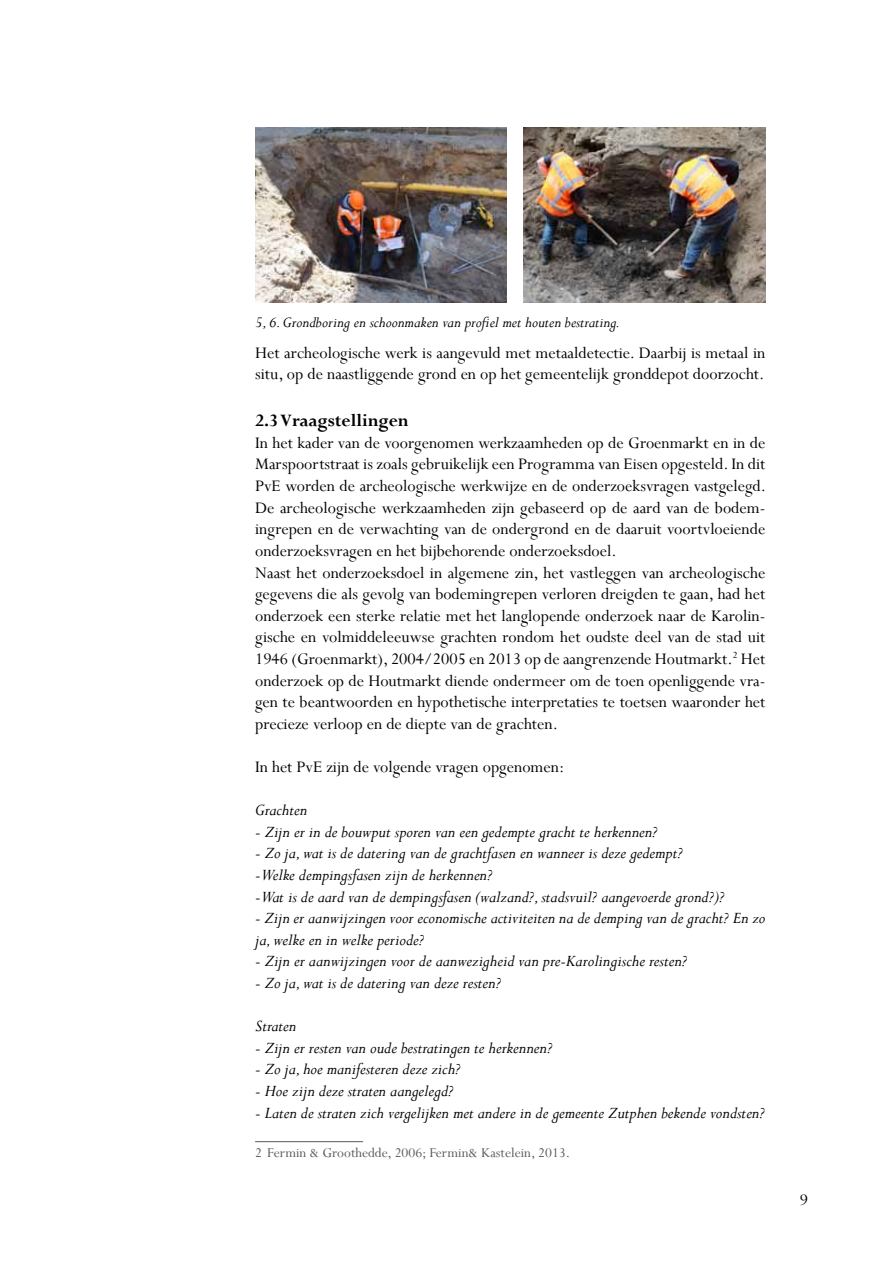
<style>
.page{position:relative;width:893px;height:1263px;background:#fff}
.page>*{position:absolute;margin:0;border:0;box-sizing:border-box;transform-origin:0 0}
.t1{font:700 19.5px "Perpetua";color:#000}
.t2{font:18px/21.6px "Perpetua";color:#000}
.t3{font:italic 18px/21.6px "Perpetua";color:#000}
.t4{font:italic 16.5px "Perpetua";color:#000}
.t5{font:15px "Perpetua";color:#58595b}
</style>
<div class="page">
<hr style="left:255px;top:1141px;width:108px;height:1px;background:#58595b">
<img style="left:255px;top:128px;width:251px;height:175px">
<img style="left:523px;top:128px;width:242px;height:175px">
<p class="t4" style="left:255px;top:311px;width:366px">5, 6. Grondboring en schoonmaken van profiel met houten bestrating.</p>
<p class="t2" style="left:255px;top:342px;width:512px">Het archeologische werk is aangevuld met metaaldetectie. Daarbij is metaal in situ, op de naastliggende grond en op het gemeentelijk gronddepot doorzocht.</p>
<p class="t1" style="left:255px;top:408px;width:155px">2.3 Vraagstellingen</p>
<p class="t2" style="left:255px;top:432px;width:512px">In het kader van de voorgenomen werkzaamheden op de Groenmarkt en in de Marspoortstraat is zoals gebruikelijk een Programma van Eisen opgesteld. In dit PvE worden de archeologische werkwijze en de onderzoeksvragen vastgelegd.<br>De archeologische werkzaamheden zijn gebaseerd op de aard van de bodem&shy;ingrepen en de verwachting van de ondergrond en de daaruit voortvloeiende onderzoeksvragen en het bijbehorende onderzoeksdoel.<br>Naast het onderzoeksdoel in algemene zin, het vastleggen van archeologische gegevens die als gevolg van bodemingrepen verloren dreigden te gaan, had het onderzoek een sterke relatie met het langlopende onderzoek naar de Karolin&shy;gische en volmiddeleeuwse grachten rondom het oudste deel van de stad uit 1946 (Groenmarkt), 2004/2005 en 2013 op de aangrenzende Houtmarkt.<sup>2</sup> Het onderzoek op de Houtmarkt diende ondermeer om de toen openliggende vra&shy;gen te beantwoorden en hypothetische interpretaties te toetsen waaronder het precieze verloop en de diepte van de grachten.</p>
<p class="t2" style="left:255px;top:756px;width:311px">In het PvE zijn de volgende vragen opgenomen:</p>
<p class="t3" style="left:255px;top:799px;width:54px">Grachten</p>
<p class="t3" style="left:255px;top:820px;width:404px">- Zijn er in de bouwput sporen van een gedempte gracht te herkennen?</p>
<p class="t3" style="left:255px;top:842px;width:429px">- Zo ja, wat is de datering van de grachtfasen en wanneer is deze gedempt?</p>
<p class="t3" style="left:255px;top:863px;width:239px">- Welke dempingsfasen zijn de herkennen?</p>
<p class="t3" style="left:255px;top:885px;width:471px">- Wat is de aard van de dempingsfasen (walzand?, stadsvuil? aangevoerde grond?)?</p>
<p class="t3" style="left:255px;top:907px;width:512px">- Zijn er aanwijzingen voor economische activiteiten na de demping van de gracht? En zo ja, welke en in welke periode?</p>
<p class="t3" style="left:255px;top:950px;width:434px">- Zijn er aanwijzingen voor de aanwezigheid van pre-Karolingische resten?</p>
<p class="t3" style="left:255px;top:971px;width:248px">- Zo ja, wat is de datering van deze resten?</p>
<p class="t3" style="left:255px;top:1015px;width:43px">Straten</p>
<p class="t3" style="left:255px;top:1036px;width:299px">- Zijn er resten van oude bestratingen te herkennen?</p>
<p class="t3" style="left:255px;top:1058px;width:207px">- Zo ja, hoe manifesteren deze zich?</p>
<p class="t3" style="left:255px;top:1079px;width:200px">- Hoe zijn deze straten aangelegd?</p>
<p class="t3" style="left:255px;top:1101px;width:511px">- Laten de straten zich vergelijken met andere in de gemeente Zutphen bekende vondsten?</p>
<p class="t5" style="left:255px;top:1143px;width:316px">2 Fermin &amp; Groothedde, 2006; Fermin&amp; Kastelein, 2013.</p>
<p class="t2" style="left:800px;top:1189px;width:10px">9</p>
</div>
